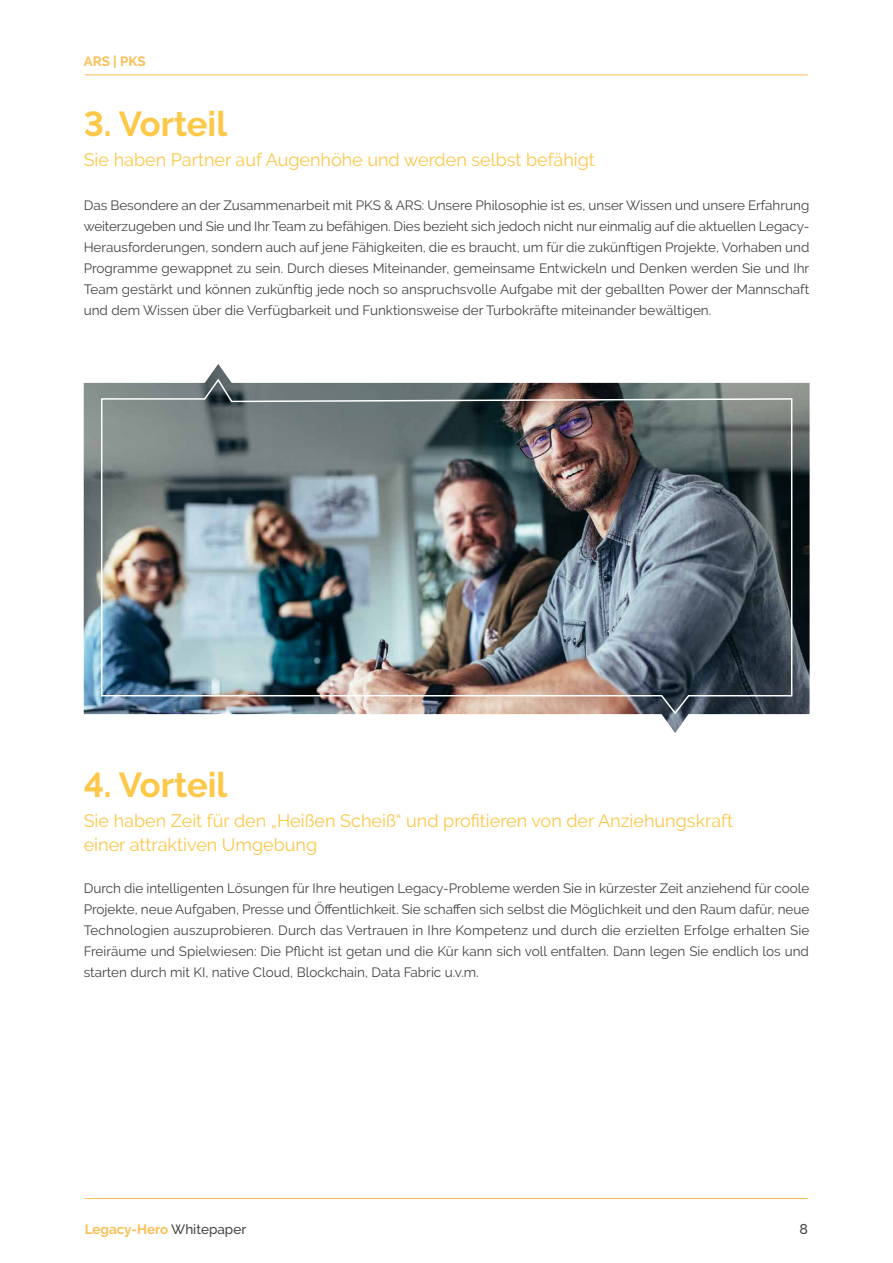
<style>
.page{position:relative;width:893px;height:1263px;background:#fff}
.page>*{position:absolute;margin:0;border:0;box-sizing:border-box;transform-origin:0 0}
.t1{font:700 34.5px "Raleway";color:#fdc748}
.t2{font:18px/24px "Raleway";color:#fdc748}
.t3{font:500 14.25px "Raleway";color:#444446}
.t4{font:13.5px/21px "Raleway";color:#444446;text-align:justify}
.t5{font:700 13.5px "Raleway";color:#fbbf57}
.s1{font-weight:500;color:#444446}
</style>
<div class="page">
<hr style="left:85px;top:1198px;width:723px;height:1px;background:#fbbf57">
<hr style="left:85px;top:74px;width:723px;height:1px;background:#fbbf57">
<img style="left:84px;top:364px;width:726px;height:369px">
<img style="left:100px;top:377px;width:693px;height:338px">
<p class="t5" style="left:84px;top:53px;width:64px">ARS | PKS</p>
<h1 class="t1" style="left:84px;top:104px;width:145px">3. Vorteil</h1>
<h2 class="t2" style="left:84px;top:147px;width:513px">Sie haben Partner auf Augenhöhe und werden selbst befähigt</h2>
<p class="t4" style="left:84px;top:195px;width:727px">Das Besondere an der Zusammenarbeit mit PKS &amp; ARS: Unsere Philosophie ist es, unser Wissen und unsere Erfahrung weiterzugeben und Sie und Ihr Team zu befähigen. Dies bezieht sich jedoch nicht nur einmalig auf die aktuellen Legacy-Herausforderungen, sondern auch auf jene Fähigkeiten, die es braucht, um für die zukünftigen Projekte, Vorhaben und Programme gewappnet zu sein. Durch dieses Miteinander, gemeinsame Entwickeln und Denken werden Sie und Ihr Team gestärkt und können zukünftig jede noch so anspruchsvolle Aufgabe mit der geballten Power der Mannschaft und dem Wissen über die Verfügbarkeit und Funktionsweise der Turbokräfte miteinander bewältigen.</p>
<h1 class="t1" style="left:84px;top:765px;width:145px">4. Vorteil</h1>
<h2 class="t2" style="left:84px;top:808px;width:651px">Sie haben Zeit für den „Heißen Scheiß“ und profitieren von der Anziehungskraft einer attraktiven Umgebung</h2>
<p class="t4" style="left:84px;top:877px;width:727px">Durch die intelligenten Lösungen für Ihre heutigen Legacy-Probleme werden Sie in kürzester Zeit anziehend für coole Projekte, neue Aufgaben, Presse und Öffentlichkeit. Sie schaffen sich selbst die Möglichkeit und den Raum dafür, neue Technologien auszuprobieren. Durch das Vertrauen in Ihre Kompetenz und durch die erzielten Erfolge erhalten Sie Freiräume und Spielwiesen: Die Pflicht ist getan und die Kür kann sich voll entfalten. Dann legen Sie endlich los und starten durch mit KI, native Cloud, Blockchain, Data Fabric u.v.m.</p>
<p class="t5" style="left:85px;top:1222px;width:163px">Legacy-Hero <span class="s1">Whitepaper</span></p>
<p class="t3" style="left:799px;top:1221px;width:10px">8</p>
</div>
